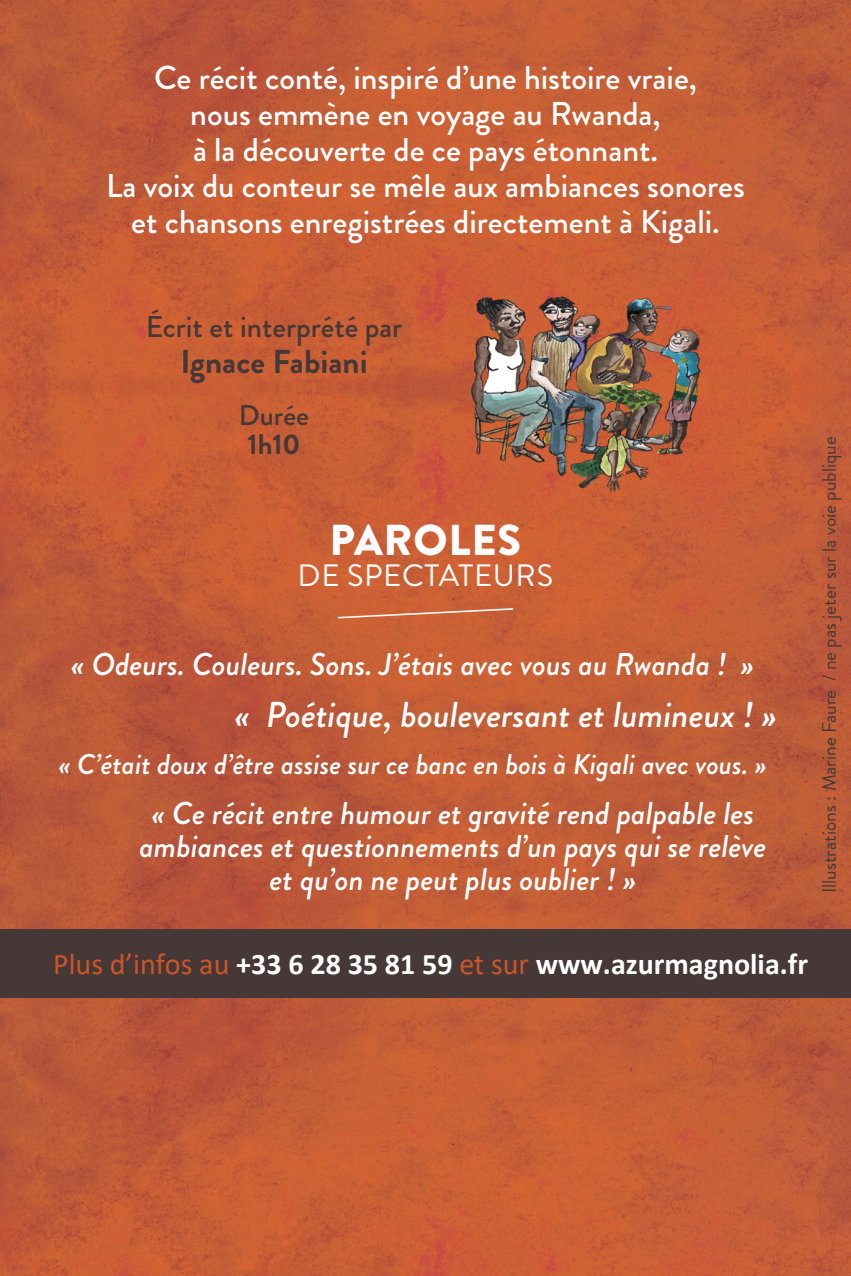
<style>
.page{position:relative;width:851px;height:1276px;background:#fff}
.page>*{position:absolute;margin:0;border:0;box-sizing:border-box;transform-origin:0 0}
.t1{font:900 43.2px "Brandon Grotesque";letter-spacing:.02em;color:#fff}
.t2{font:italic 500 36px "Brandon Grotesque";color:#fff}
.t3{font:500 33px "Brandon Grotesque";color:#fff}
.t4{font:700 33px "Brandon Grotesque";color:#463836}
.t5{font:italic 500 31.5px/33px "Brandon Grotesque";color:#fff;text-align:center}
.t6{font:30.9px "Brandon Grotesque";letter-spacing:.02em;color:#fff}
.t7{font:700 30px "Calibri";color:#fff}
.t8{font:500 30px "Brandon Grotesque";color:#463836}
.t9{font:italic 500 28.5px "Brandon Grotesque";color:#fff}
.t10{font:500 28.5px "Brandon Grotesque";color:#463836}
.t11{font:700 28.5px "Brandon Grotesque";color:#463836}
.t12{font:19.5px "Brandon Grotesque";color:#463836}
.s1{font-weight:400;color:#ce5529}
</style>
<div class="page">
<img style="left:0;top:0;width:850px;height:929px">
<img style="left:0;top:997px;width:850px;height:279px">
<svg style="left:336px;top:607px;width:178px;height:12px;background:#d1734f"></svg>
<div style="left:0;top:929px;width:850px;height:68px;background:#463836"></div>
<img style="left:456px;top:266px;width:259px;height:231px">
<p class="t3" style="left:154px;top:55px;width:544px">Ce récit conté, inspiré d’une histoire vraie,</p>
<p class="t3" style="left:190px;top:91px;width:472px">nous emmène en voyage au Rwanda,</p>
<p class="t3" style="left:193px;top:127px;width:466px">à la découverte de ce pays étonnant.</p>
<p class="t3" style="left:106px;top:163px;width:640px">La voix du conteur se mêle aux ambiances sonores</p>
<p class="t3" style="left:131px;top:199px;width:590px">et chansons enregistrées directement à Kigali.</p>
<p class="t8" style="left:146px;top:306px;width:258px">Écrit et interprété par</p>
<p class="t4" style="left:180px;top:338px;width:189px">Ignace Fabiani</p>
<p class="t10" style="left:239px;top:395px;width:72px">Durée</p>
<p class="t11" style="left:247px;top:424px;width:54px">1h10</p>
<p class="t1" style="left:329px;top:510px;width:193px">PAROLES</p>
<p class="t6" style="left:297px;top:554px;width:257px">DE SPECTATEURS</p>
<p class="t5" style="left:71px;top:648px;width:684px">« Odeurs. Couleurs. Sons. J’étais avec vous au Rwanda ! »</p>
<p class="t2" style="left:235px;top:689px;width:543px">« Poétique, bouleversant et lumineux ! »</p>
<p class="t9" style="left:59px;top:744px;width:709px">« C’était doux d’être assise sur ce banc en bois à Kigali avec vous. »</p>
<p class="t5" style="left:139px;top:797px;width:628px">« Ce récit entre humour et gravité rend palpable les ambiances et questionnements d’un pays qui se relève</p>
<p class="t5" style="left:269px;top:863px;width:368px">et qu’on ne peut plus oublier ! »</p>
<p class="t12" style="left:815px;top:893px;width:458px;rotate:-90deg">Illustrations : Marine Faure / ne pas jeter sur la voie publique</p>
<p class="t7" style="left:53px;top:943px;width:756px"><span class="s1">Plus d’infos au</span> +33 6 28 35 81 59 <span class="s1">et sur</span> www.azurmagnolia.fr</p>
</div>
